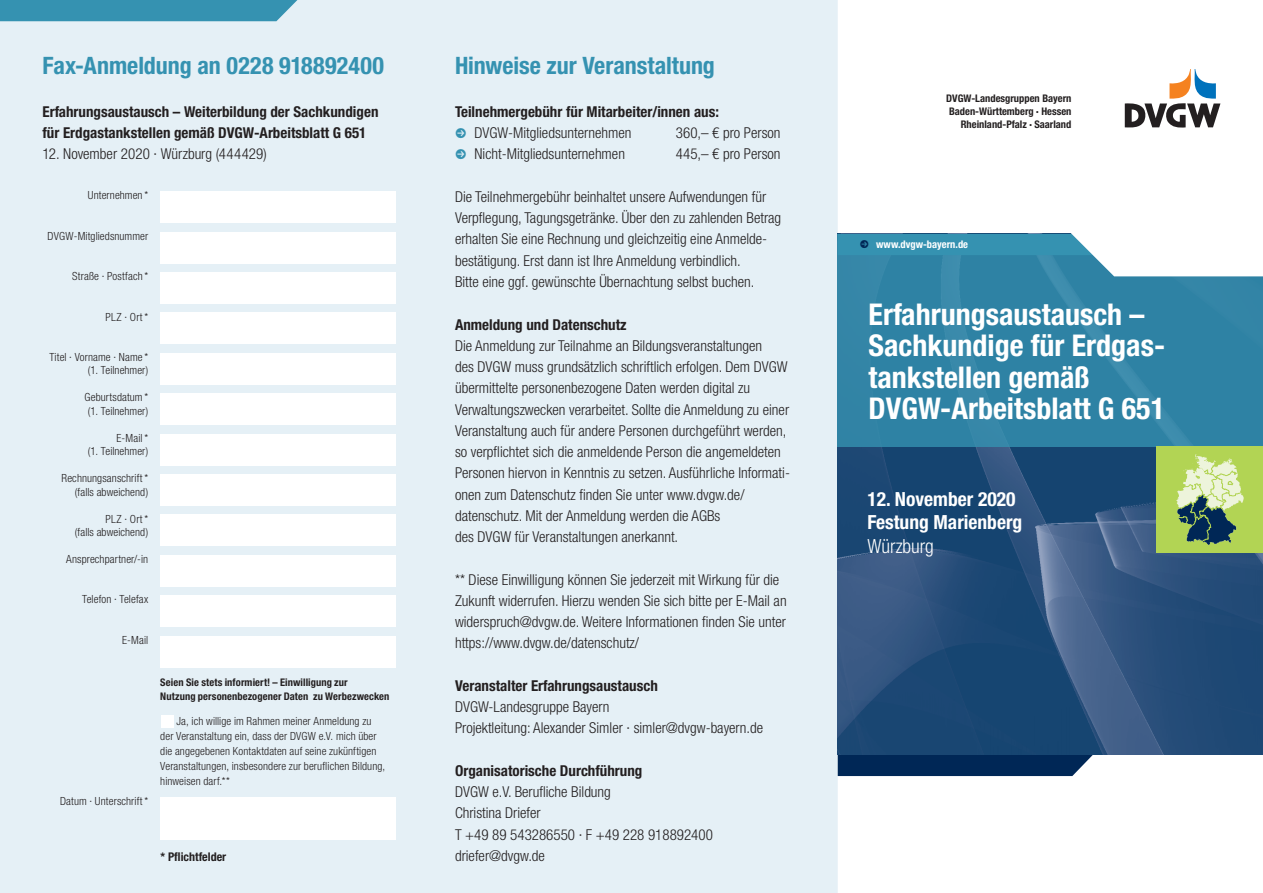
<style>
.page{position:relative;width:1263px;height:893px;background:#fff}
.page>*{position:absolute;margin:0;border:0;box-sizing:border-box;transform-origin:0 0}
.t1{font:700 condensed 30px/31.5px "Helvetica Neue LT Std";color:#fff}
.t2{font:700 condensed 24px "Helvetica Neue LT Std";letter-spacing:-.005em;color:#3592b1}
.t3{font:700 condensed 19.5px/23.4px "Helvetica Neue LT Std";color:#fff}
.t4{font:300 condensed 19.5px "Helvetica Neue LT Std";color:#fff}
.t5{font:300 condensed 15px/21.3px "Helvetica Neue LT Std";color:#231f20}
.t6{font:700 condensed 15px/21.3px "Helvetica Neue LT Std";color:#231f20}
.t7{font:700 condensed 12px "Helvetica Neue LT Std";color:#231f20}
.t8{font:300 condensed 11.25px/13.5px "Helvetica Neue LT Std";letter-spacing:.01em;color:#231f20;text-align:right}
.t9{font:700 condensed 10.5px/12.8px "Helvetica Neue LT Std";color:#231f20;text-align:right}
.t10{font:700 condensed 10.5px "Helvetica Neue LT Std";color:#fff}
.s1{color:#3592b1}
.s2{color:#002756}
</style>
<div class="page">
<div style="left:0;top:0;width:838px;height:893px;background:#e5f0f6"></div>
<div style="left:0;top:0;width:297px;height:21px;background:#3592b1"></div>
<div style="left:838px;top:755px;width:255px;height:21px;background:#002756"></div>
<img style="left:838px;top:446px;width:425px;height:309px">
<div style="left:838px;top:234px;width:425px;height:212px;background:#2e82a4"></div>
<svg style="left:1125px;top:69px;width:95px;height:59px"></svg>
<svg style="left:838px;top:233px;width:425px;height:43px"></svg>
<div style="left:1157px;top:446px;width:106px;height:107px;background:#b2d454"></div>
<svg style="left:1176px;top:454px;width:68px;height:91px"></svg>
<div style="left:160px;top:191px;width:236px;height:32px;background:#fff"></div>
<div style="left:160px;top:232px;width:236px;height:32px;background:#fff"></div>
<div style="left:160px;top:272px;width:236px;height:32px;background:#fff"></div>
<div style="left:160px;top:313px;width:236px;height:31px;background:#fff"></div>
<div style="left:160px;top:353px;width:236px;height:32px;background:#fff"></div>
<div style="left:160px;top:393px;width:236px;height:32px;background:#fff"></div>
<div style="left:160px;top:434px;width:236px;height:32px;background:#fff"></div>
<div style="left:160px;top:474px;width:236px;height:32px;background:#fff"></div>
<div style="left:160px;top:514px;width:236px;height:32px;background:#fff"></div>
<div style="left:160px;top:555px;width:236px;height:32px;background:#fff"></div>
<div style="left:160px;top:595px;width:236px;height:32px;background:#fff"></div>
<div style="left:160px;top:636px;width:236px;height:32px;background:#fff"></div>
<div style="left:160px;top:797px;width:236px;height:43px;background:#fff"></div>
<div style="left:161px;top:715px;width:12px;height:13px;background:#fff"></div>
<h2 class="t2" style="left:43px;top:51px;width:343px">Fax-Anmeldung an 0228 918892400</h2>
<p class="t6" style="left:43px;top:101px;width:337px">Erfahrungsaustausch – Weiterbildung der Sachkundigen für Erdgastankstellen gemäß DVGW-Arbeitsblatt G 651</p>
<p class="t5" style="left:43px;top:143px;width:226px">12. November 2020 · Würzburg (444429)</p>
<p class="t8" style="left:88px;top:189px;width:62px">Unternehmen *</p>
<p class="t8" style="left:48px;top:229px;width:102px">DVGW-Mitgliedsnummer</p>
<p class="t8" style="left:72px;top:269px;width:78px">Straße · Postfach *</p>
<p class="t8" style="left:106px;top:310px;width:44px">PLZ · Ort*</p>
<p class="t8" style="left:49px;top:350px;width:100px">Titel · Vorname · Name * (1. Teilnehmer)</p>
<p class="t8" style="left:85px;top:391px;width:65px;text-align:center">Geburtsdatum* (1. Teilnehmer)</p>
<p class="t8" style="left:88px;top:431px;width:62px">E-Mail*<br>(1. Teilnehmer)</p>
<p class="t8" style="left:62px;top:471px;width:88px">Rechnungsanschrift* (falls abweichend)</p>
<p class="t8" style="left:75px;top:512px;width:75px">PLZ · Ort*<br>(falls abweichend)</p>
<p class="t8" style="left:66px;top:552px;width:84px">Ansprechpartner/-in</p>
<p class="t8" style="left:82px;top:592px;width:68px">Telefon · Telefax</p>
<p class="t8" style="left:122px;top:633px;width:28px">E-Mail</p>
<p class="t8" style="left:60px;top:794px;width:90px">Datum · Unterschrift*</p>
<p class="t9" style="left:160px;top:676px;width:231px;line-height:13.5px;text-align:left">Seien Sie stets informiert! – Einwilligung zur<br>Nutzung personenbezogener Daten zu Werbezwecken</p>
<p class="t8" style="left:160px;top:714px;width:226px;line-height:15px;text-align:left;text-indent:16px">Ja, ich willige im Rahmen meiner Anmeldung zu der Veranstaltung ein, dass der DVGW e.V. mich über die angegebenen Kontaktdaten auf seine zukünftigen Veranstaltungen, insbesondere zur beruflichen Bildung, hinweisen darf.**</p>
<p class="t7" style="left:161px;top:850px;width:67px">* Pflichtfelder</p>
<h2 class="t2" style="left:455px;top:51px;width:261px">Hinweise zur Veranstaltung</h2>
<p class="t6" style="left:455px;top:101px;width:265px">Teilnehmergebühr für Mitarbeiter/innen aus:</p>
<p class="t5" style="left:455px;top:122px;width:178px"><span class="s1">●</span> DVGW-Mitgliedsunternehmen</p>
<p class="t5" style="left:676px;top:122px;width:106px">360,– € pro Person</p>
<p class="t5" style="left:455px;top:143px;width:171px"><span class="s1">●</span> Nicht-Mitgliedsunternehmen</p>
<p class="t5" style="left:676px;top:143px;width:106px">445,– € pro Person</p>
<p class="t5" style="left:455px;top:186px;width:328px">Die Teilnehmergebühr beinhaltet unsere Aufwendungen für Verpflegung, Tagungsgetränke. Über den zu zahlenden Betrag erhalten Sie eine Rechnung und gleichzeitig eine Anmelde&shy;bestätigung. Erst dann ist Ihre Anmeldung verbindlich.<br>Bitte eine ggf. gewünschte Übernachtung selbst buchen.</p>
<p class="t6" style="left:455px;top:313px;width:173px">Anmeldung und Datenschutz</p>
<p class="t5" style="left:455px;top:335px;width:336px">Die Anmeldung zur Teilnahme an Bildungsveranstaltungen<br>des DVGW muss grundsätzlich schriftlich erfolgen. Dem DVGW übermittelte personenbezogene Daten werden digital zu Verwaltungszwecken verarbeitet. Sollte die Anmeldung zu einer Veranstaltung auch für andere Personen durchgeführt werden, so verpflichtet sich die anmeldende Person die angemeldeten Personen hiervon in Kenntnis zu setzen. Ausführliche Informati&shy;onen zum Datenschutz finden Sie unter www.dvgw.de/ datenschutz. Mit der Anmeldung werden die AGBs<br>des DVGW für Veranstaltungen anerkannt.</p>
<p class="t5" style="left:455px;top:569px;width:333px">** Diese Einwilligung können Sie jederzeit mit Wirkung für die Zukunft widerrufen. Hierzu wenden Sie sich bitte per E-Mail an widerspruch@dvgw.de. Weitere Informationen finden Sie unter https://www.dvgw.de/datenschutz/</p>
<p class="t6" style="left:455px;top:675px;width:204px">Veranstalter Erfahrungsaustausch</p>
<p class="t5" style="left:455px;top:696px;width:310px">DVGW-Landesgruppe Bayern<br>Projektleitung: Alexander Simler · simler@dvgw-bayern.de</p>
<p class="t6" style="left:455px;top:760px;width:189px">Organisatorische Durchführung</p>
<p class="t5" style="left:455px;top:781px;width:259px">DVGW e.V. Berufliche Bildung<br>Christina Driefer<br>T +49 89 543286550 · F +49 228 918892400 driefer@dvgw.de</p>
<p class="t9" style="left:946px;top:92px;width:127px">DVGW-Landesgruppen Bayern<br>Baden-Württemberg · Hessen<br>Rheinland-Pfalz · Saarland</p>
<p class="t10" style="left:860px;top:237px;width:110px"><span class="s2">●</span> www.dvgw-bayern.de</p>
<h1 class="t1" style="left:868px;top:298px;width:298px">Erfahrungsaustausch –<br>Sachkundige für Erdgas&shy;tankstellen gemäß<br>DVGW-Arbeitsblatt G 651</h1>
<h3 class="t3" style="left:867px;top:487px;width:156px">12. November 2020<br>Festung Marienberg</h3>
<h3 class="t4" style="left:867px;top:535px;width:68px">Würzburg</h3>
</div>
